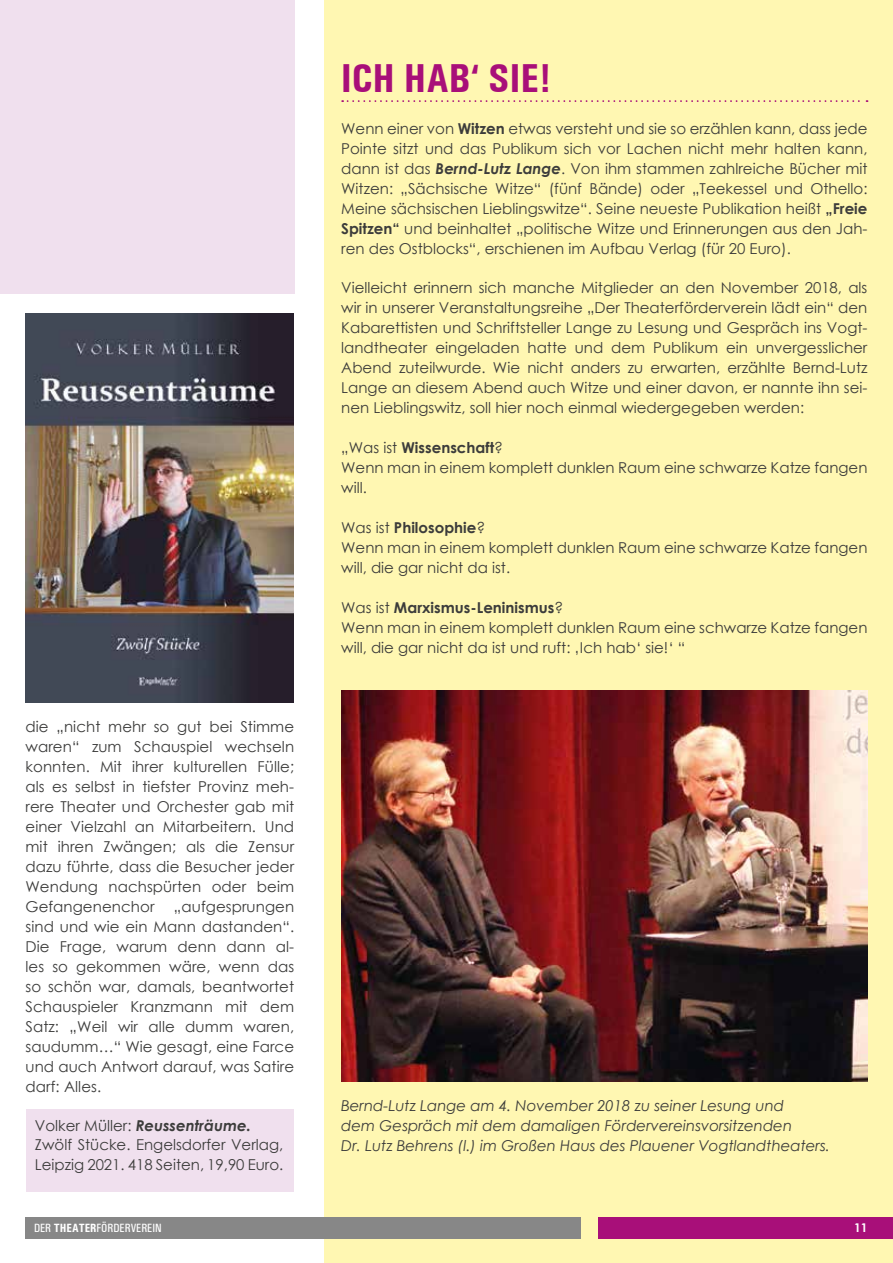
<style>
.page{position:relative;width:893px;height:1263px;background:#fff}
.page>*{position:absolute;margin:0;border:0;box-sizing:border-box;transform-origin:0 0}
.t1{font:700 condensed 40.5px "Univers";color:#a80f79}
.t2{font:15px/20px "Century Gothic";color:#3c3c3b;text-align:justify}
.t3{font:italic 15px/20px "Century Gothic";color:#3c3c3b}
.t4{font:500 condensed 12px "Univers";color:#fff}
.t5{font:700 12px "Century Gothic";color:#fff}
.s1{font-weight:700;font-style:italic}
.s2{font-weight:700}
</style>
<div class="page">
<div style="left:325px;top:0;width:568px;height:1263px;background:#fff7b2"></div>
<div style="left:0;top:0;width:294px;height:293px;background:#f0e0ee"></div>
<div style="left:599px;top:1217px;width:294px;height:21px;background:#a80f79"></div>
<img style="left:26px;top:313px;width:268px;height:389px">
<div style="left:26px;top:1109px;width:268px;height:83px;background:#f0e0ee"></div>
<svg style="left:342px;top:100px;width:526px;height:2px"></svg>
<img style="left:341px;top:691px;width:526px;height:391px">
<div style="left:26px;top:1217px;width:555px;height:21px;background:#878787"></div>
<p class="t2" style="left:26px;top:717px;width:270px">die „nicht mehr so gut bei Stimme waren“ zum Schauspiel wechseln konnten. Mit ihrer kulturellen Fülle; als es selbst in tiefster Provinz meh&shy;rere Theater und Orchester gab mit einer Vielzahl an Mitarbeitern. Und mit ihren Zwängen; als die Zensur dazu führte, dass die Besucher jeder Wendung nachspürten oder beim Gefangenenchor</p>
<p class="t2" style="left:26px;top:896px;width:270px;text-indent:148px">„aufgesprungen sind und wie ein Mann dastanden“.<br>Die Frage, warum denn dann al&shy;les so gekommen wäre, wenn das so schön war, damals, beantwortet Schauspieler Kranzmann mit dem Satz: „Weil wir alle dumm waren, saudumm…“ Wie gesagt, eine Farce und auch Antwort darauf, was Satire darf: Alles.</p>
<p class="t2" style="left:35px;top:1115px;width:250px;line-height:19.5px;text-align:left">Volker Müller: <span class="s1">Reussenträume.<br></span>Zwölf Stücke. Engelsdorfer Verlag,<br>Leipzig 2021. 418 Seiten, 19,90 Euro.</p>
<p class="t4" style="left:34px;top:1221px;width:129px">DER <span class="s2">THEATER</span>FÖRDERVEREIN</p>
<h1 class="t1" style="left:341px;top:54px;width:211px">ICH HAB‘ SIE!</h1>
<p class="t2" style="left:341px;top:118px;width:528px">Wenn einer von <span class="s2">Witzen</span> etwas versteht und sie so erzählen kann, dass jede Pointe sitzt und das Publikum sich vor Lachen nicht mehr halten kann, dann ist das <span class="s1">Bernd-Lutz Lange</span>. Von ihm stammen zahlreiche Bücher mit Witzen: „Sächsische Witze“ (fünf Bände) oder „Teekessel und Othello:<br>Meine sächsischen Lieblingswitze“. Seine neueste Publikation heißt <span class="s2">„Freie Spitzen“</span> und beinhaltet „politische Witze und Erinnerungen aus den Jah&shy;ren des Ostblocks“, erschienen im Aufbau Verlag (für 20 Euro).</p>
<p class="t2" style="left:341px;top:278px;width:528px">Vielleicht erinnern sich manche Mitglieder an den November 2018, als wir in unserer Veranstaltungsreihe „Der Theaterförderverein lädt ein“ den Kabarettisten und Schriftsteller Lange zu Lesung und Gespräch ins Vogt&shy;landtheater eingeladen hatte und dem Publikum ein unvergesslicher Abend zuteilwurde. Wie nicht anders zu erwarten, erzählte Bernd-Lutz Lange an diesem Abend auch Witze und einer davon, er nannte ihn sei&shy;nen Lieblingswitz, soll hier noch einmal wiedergegeben werden:</p>
<p class="t2" style="left:341px;top:437px;width:528px;text-align:left">„Was ist <span class="s2">Wissenschaft</span>?<br>Wenn man in einem komplett dunklen Raum eine schwarze Katze fangen will.</p>
<p class="t2" style="left:341px;top:517px;width:528px;text-align:left">Was ist <span class="s2">Philosophie</span>?<br>Wenn man in einem komplett dunklen Raum eine schwarze Katze fangen will, die gar nicht da ist.</p>
<p class="t2" style="left:341px;top:597px;width:528px;text-align:left">Was ist <span class="s2">Marxismus-Leninismus</span>?<br>Wenn man in einem komplett dunklen Raum eine schwarze Katze fangen will, die gar nicht da ist und ruft: ‚Ich hab‘ sie!‘ “</p>
<p class="t3" style="left:341px;top:1096px;width:490px">Bernd-Lutz Lange am 4. November 2018 zu seiner Lesung und<br>dem Gespräch mit dem damaligen Fördervereinsvorsitzenden<br>Dr. Lutz Behrens (l.) im Großen Haus des Plauener Vogtlandtheaters.</p>
<p class="t5" style="left:854px;top:1219px;width:15px">11</p>
</div>
